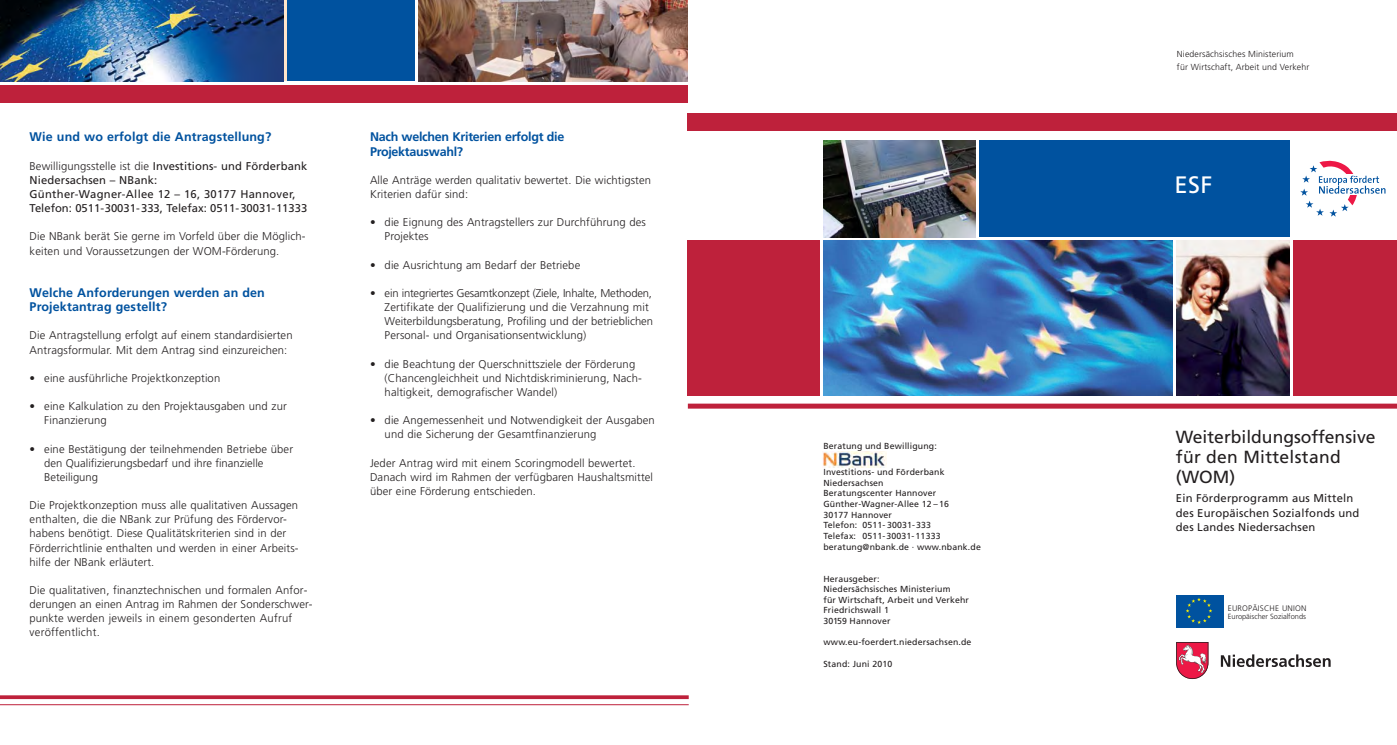
<style>
.page{position:relative;width:1397px;height:745px;background:#fff}
.page>*{position:absolute;margin:0;border:0;box-sizing:border-box;transform-origin:0 0}
.t1{font:23.75px "Frutiger";color:#fff}
.t2{font:17.5px/20px "Frutiger";color:#231f20}
.t3{font:700 12.5px/14.1px "Frutiger";letter-spacing:.01em;color:#00529f}
.t4{font:700 12.5px/14.1px "Frutiger";letter-spacing:-.02em;color:#00529f}
.t5{font:300 11.25px/14.1px "Frutiger";letter-spacing:.01em;color:#231f20}
.t6{font:11.25px/14.1px "Frutiger";letter-spacing:.015em;color:#231f20}
.t7{font:8.75px/10.6px "Frutiger";letter-spacing:.015em;color:#231f20}
.t8{font:300 8.75px/12.5px "Frutiger";letter-spacing:.015em;color:#231f20}
.t9{font:300 8px "Frutiger";letter-spacing:.02em;color:#231f20}
.t10{font:300 7.5px "Frutiger";letter-spacing:-.005em;color:#231f20}
.s1{font-weight:300}
</style>
<div class="page">
<div style="left:687px;top:113px;width:709px;height:18px;background:#be213b"></div>
<svg style="left:1300px;top:160px;width:85px;height:56px"></svg>
<div style="left:687px;top:403px;width:709px;height:5px;background:#be213b"></div>
<img style="left:823px;top:140px;width:152px;height:97px">
<div style="left:979px;top:140px;width:310px;height:97px;background:#00529f"></div>
<img style="left:823px;top:240px;width:349px;height:155px">
<div style="left:687px;top:240px;width:132px;height:155px;background:#be213b"></div>
<img style="left:1176px;top:240px;width:113px;height:155px">
<svg style="left:0;top:695px;width:688px;height:3px;background:#c53950"></svg>
<hr style="left:0;top:704px;width:688px;height:1px;background:#be213b">
<div style="left:1292px;top:240px;width:104px;height:155px;background:#be213b"></div>
<svg style="left:1220px;top:654px;width:110px;height:12px"></svg>
<svg style="left:1176px;top:642px;width:32px;height:36px"></svg>
<div style="left:1175px;top:594px;width:48px;height:33px;background:#00529f"></div>
<svg style="left:1186px;top:598px;width:26px;height:25px"></svg>
<img style="left:823px;top:451px;width:63px;height:16px">
<div style="left:0;top:85px;width:687px;height:17px;background:#be213b"></div>
<img style="left:0;top:0;width:283px;height:81px">
<img style="left:418px;top:0;width:269px;height:81px">
<div style="left:287px;top:0;width:128px;height:81px;background:#00529f"></div>
<p class="t3" style="left:30px;top:131px;width:243px">Wie und wo erfolgt die Antragstellung?</p>
<p class="t6" style="left:30px;top:159px;width:279px"><span class="s1">Bewilligungsstelle ist die</span> Investitions- und Förderbank Niedersachsen – NBank:<br>Günther-Wagner-Allee 12 – 16, 30177 Hannover, Telefon: 0511-30031-333, Telefax: 0511-30031-11333</p>
<p class="t5" style="left:30px;top:230px;width:277px">Die NBank berät Sie gerne im Vorfeld über die Möglich - keiten und Voraussetzungen der WOM-Förderung.</p>
<p class="t3" style="left:30px;top:286px;width:237px">Welche Anforderungen werden an den<br>Projektantrag gestellt?</p>
<p class="t5" style="left:30px;top:329px;width:264px">Die Antragstellung erfolgt auf einem standardisierten<br>Antragsformular. Mit dem Antrag sind einzureichen:</p>
<p class="t5" style="left:30px;top:371px;width:192px">• eine ausführliche Projektkonzeption</p>
<p class="t5" style="left:44px;top:400px;width:244px;text-indent:-15px">• eine Kalkulation zu den Projektausgaben und zur<br>Finanzierung</p>
<p class="t5" style="left:44px;top:442px;width:250px;text-indent:-15px">• eine Bestätigung der teilnehmenden Betriebe über den Qualifizierungsbedarf und ihre finanzielle<br>Beteiligung</p>
<p class="t5" style="left:30px;top:498px;width:270px">Die Projektkonzeption muss alle qualitativen Aussagen enthalten, die die NBank zur Prüfung des Fördervor&shy;habens benötigt. Diese Qualitätskriterien sind in der Förderricht linie enthalten und werden in einer Arbeits - hilfe der NBank erläutert.</p>
<p class="t5" style="left:30px;top:583px;width:284px">Die qualitativen, finanztechnischen und formalen Anfor - derungen an einen Antrag im Rahmen der Sonder schwer - punkte werden jeweils in einem gesonderten Aufruf veröffentlicht.</p>
<p class="t4" style="left:370px;top:131px;width:196px">Nach welchen Kriterien erfolgt die<br>Projektauswahl?</p>
<p class="t5" style="left:370px;top:174px;width:282px">Alle Anträge werden qualitativ bewertet. Die wichtigsten<br>Kriterien dafür sind:</p>
<p class="t5" style="left:384px;top:216px;width:263px;text-indent:-15px">• die Eignung des Antragstellers zur Durchführung des<br>Projektes</p>
<p class="t5" style="left:370px;top:258px;width:212px">• die Ausrichtung am Bedarf der Betriebe</p>
<p class="t5" style="left:384px;top:287px;width:270px;text-indent:-15px">• ein integriertes Gesamtkonzept (Ziele, Inhalte, Methoden, Zertifikate der Qualifizierung und die Verzahnung mit Weiterbildungsberatung, Profiling und der betrieblichen Personal- und Organisationsentwicklung)</p>
<p class="t5" style="left:384px;top:357px;width:259px;text-indent:-15px">• die Beachtung der Querschnittsziele der Förderung (Chancengleichheit und Nichtdiskriminierung, Nach - haltigkeit, demografischer Wandel)</p>
<p class="t5" style="left:384px;top:414px;width:272px;text-indent:-15px">• die Angemessenheit und Notwendigkeit der Ausgaben und die Sicherung der Gesamtfinanzierung</p>
<p class="t5" style="left:370px;top:456px;width:284px">Jeder Antrag wird mit einem Scoringmodell bewertet.<br>Danach wird im Rahmen der verfügbaren Haus haltsmittel über eine Förderung entschieden.</p>
<p class="t7" style="left:823px;top:441px;width:115px">Beratung und Bewilligung:</p>
<p class="t7" style="left:823px;top:467px;width:159px">Investitions- und Förderbank<br>Niedersachsen<br>Beratungscenter Hannover<br>Günther-Wagner-Allee 12 – 16<br>30177 Hannover<br>Telefon: 0511- 30031-333<br>Telefax: 0511-30031-11333 beratung@nbank.de · www.nbank.de</p>
<p class="t7" style="left:823px;top:573px;width:147px">Herausgeber:<br>Niedersächsisches Ministerium<br>für Wirtschaft, Arbeit und Verkehr<br>Friedrichswall 1<br>30159 Hannover</p>
<p class="t7" style="left:823px;top:637px;width:149px">www.eu-foerdert.niedersachsen.de</p>
<p class="t7" style="left:823px;top:658px;width:70px">Stand: Juni 2010</p>
<p class="t8" style="left:1176px;top:49px;width:134px">Niedersächsisches Ministerium<br>für Wirtschaft, Arbeit und Verkehr</p>
<h1 class="t1" style="left:1174px;top:175px;width:39px">ESF</h1>
<h2 class="t2" style="left:1175px;top:428px;width:201px">Weiterbildungsoffensive für den Mittelstand (WOM)</h2>
<p class="t6" style="left:1175px;top:492px;width:185px">Ein Förderprogramm aus Mitteln des Europäischen Sozialfonds und des Landes Niedersachsen</p>
<p class="t9" style="left:1227px;top:604px;width:80px">EUROPÄISCHE UNION</p>
<p class="t10" style="left:1227px;top:613px;width:80px">Europäischer Sozialfonds</p>
</div>
